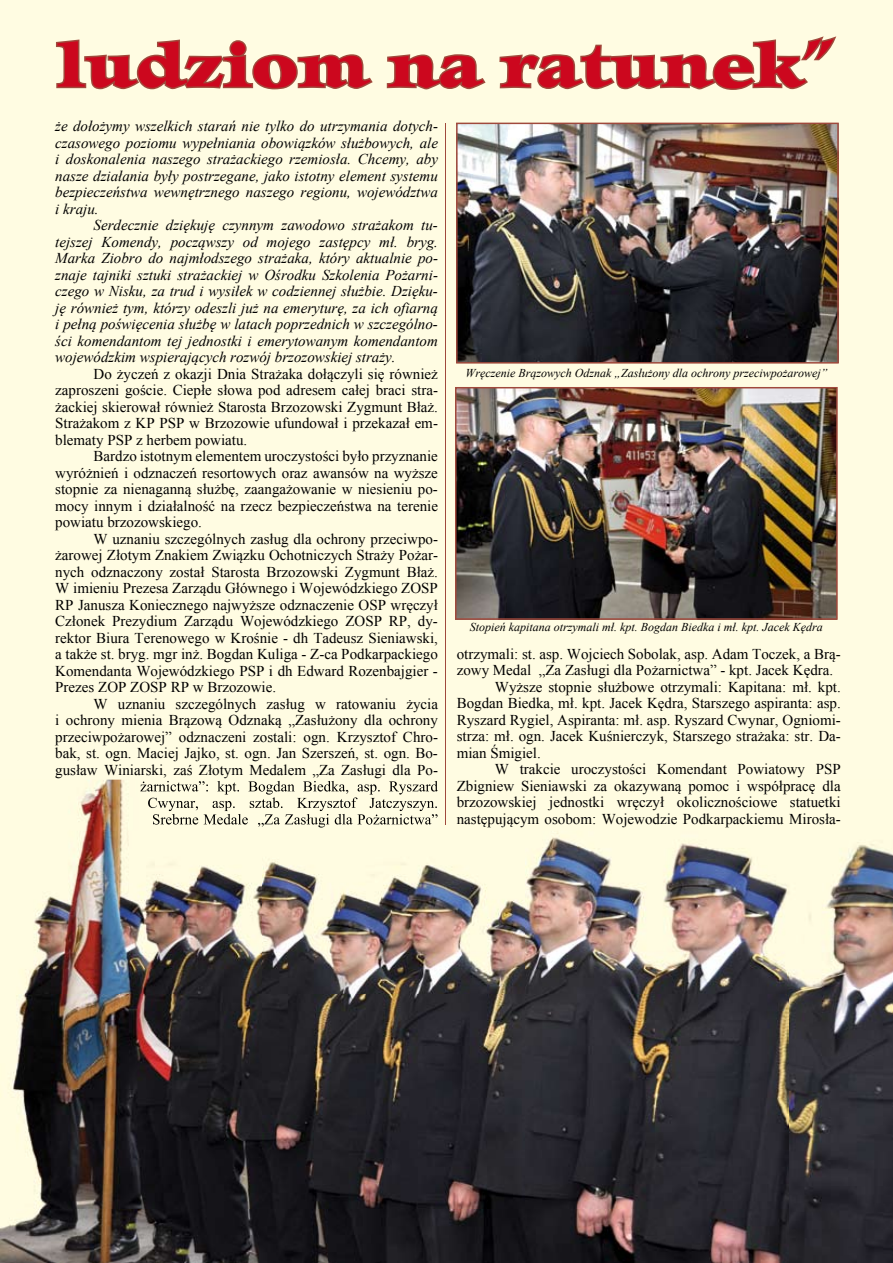
<style>
.page{position:relative;width:893px;height:1263px;background:#fffce2}
.page>*{position:absolute;margin:0;border:0;box-sizing:border-box;transform-origin:0 0}
.t1{font:60px "EFN Nissan Czarny";color:#cc071e;scale:1.18 1}
.t2{font:15px "Times New Roman";color:#000}
.t3{font:italic 15px "Times New Roman";color:#000}
.t4{font:italic 12px "Times New Roman";color:#000}
</style>
<div class="page">
<svg style="left:56px;top:39px;width:317px;height:51px"></svg>
<svg style="left:386px;top:54px;width:100px;height:36px"></svg>
<svg style="left:499px;top:36px;width:338px;height:54px"></svg>
<img style="left:0;top:780px;width:893px;height:483px">
<img style="left:140px;top:781px;width:298px;height:13px">
<img style="left:148px;top:797px;width:290px;height:14px">
<img style="left:153px;top:814px;width:285px;height:13px">
<img style="left:456px;top:123px;width:383px;height:241px">
<img style="left:455px;top:387px;width:383px;height:233px">
<hr style="left:445px;top:123px;width:1px;height:702px;background:#a0493c">
<p class="t1" style="left:58px;top:27px;width:659px">ludziom na ratunek”</p>
<p class="t3" style="left:55px;top:116px;width:384px">że dołożymy wszelkich starań nie tylko do utrzymania dotych-</p>
<p class="t3" style="left:55px;top:132px;width:384px">czasowego poziomu wypełniania obowiązków służbowych, ale</p>
<p class="t3" style="left:55px;top:149px;width:384px">i doskonalenia naszego strażackiego rzemiosła. Chcemy, aby</p>
<p class="t3" style="left:55px;top:165px;width:384px">nasze działania były postrzegane, jako istotny element systemu</p>
<p class="t3" style="left:55px;top:182px;width:384px">bezpieczeństwa wewnętrznego naszego regionu, województwa</p>
<p class="t3" style="left:55px;top:198px;width:45px">i kraju.</p>
<p class="t3" style="left:94px;top:215px;width:346px">Serdecznie dziękuję czynnym zawodowo strażakom tu-</p>
<p class="t3" style="left:55px;top:231px;width:384px">tejszej Komendy, począwszy od mojego zastępcy mł. bryg.</p>
<p class="t3" style="left:55px;top:248px;width:384px">Marka Ziobro do najmłodszego strażaka, który aktualnie po-</p>
<p class="t3" style="left:55px;top:264px;width:384px">znaje tajniki sztuki strażackiej w Ośrodku Szkolenia Pożarni-</p>
<p class="t3" style="left:55px;top:281px;width:384px">czego w Nisku, za trud i wysiłek w codziennej służbie. Dzięku-</p>
<p class="t3" style="left:55px;top:297px;width:384px">ję również tym, którzy odeszli już na emeryturę, za ich ofiarną</p>
<p class="t3" style="left:55px;top:314px;width:384px">i pełną poświęcenia służbę w latach poprzednich w szczególno-</p>
<p class="t3" style="left:55px;top:330px;width:384px">ści komendantom tej jednostki i emerytowanym komendantom</p>
<p class="t3" style="left:55px;top:347px;width:342px">wojewódzkim wspierających rozwój brzozowskiej straży.</p>
<p class="t2" style="left:94px;top:364px;width:346px">Do życzeń z okazji Dnia Strażaka dołączyli się również</p>
<p class="t2" style="left:55px;top:380px;width:384px">zaproszeni goście. Ciepłe słowa pod adresem całej braci stra-</p>
<p class="t2" style="left:55px;top:397px;width:384px">żackiej skierował również Starosta Brzozowski Zygmunt Błaż.</p>
<p class="t2" style="left:55px;top:413px;width:384px">Strażakom z KP PSP w Brzozowie ufundował i przekazał em-</p>
<p class="t2" style="left:55px;top:430px;width:194px">blematy PSP z herbem powiatu.</p>
<p class="t2" style="left:94px;top:446px;width:346px">Bardzo istotnym elementem uroczystości było przyznanie</p>
<p class="t2" style="left:55px;top:463px;width:384px">wyróżnień i odznaczeń resortowych oraz awansów na wyższe</p>
<p class="t2" style="left:55px;top:479px;width:384px">stopnie za nienaganną służbę, zaangażowanie w niesieniu po-</p>
<p class="t2" style="left:55px;top:496px;width:384px">mocy innym i działalność na rzecz bezpieczeństwa na terenie</p>
<p class="t2" style="left:55px;top:512px;width:148px">powiatu brzozowskiego.</p>
<p class="t2" style="left:94px;top:529px;width:346px">W uznaniu szczególnych zasług dla ochrony przeciwpo-</p>
<p class="t2" style="left:55px;top:545px;width:384px">żarowej Złotym Znakiem Związku Ochotniczych Straży Pożar-</p>
<p class="t2" style="left:55px;top:562px;width:384px">nych odznaczony został Starosta Brzozowski Zygmunt Błaż.</p>
<p class="t2" style="left:55px;top:578px;width:384px">W imieniu Prezesa Zarządu Głównego i Wojewódzkiego ZOSP</p>
<p class="t2" style="left:55px;top:595px;width:384px">RP Janusza Koniecznego najwyższe odznaczenie OSP wręczył</p>
<p class="t2" style="left:55px;top:611px;width:384px">Członek Prezydium Zarządu Wojewódzkiego ZOSP RP, dy-</p>
<p class="t2" style="left:55px;top:628px;width:384px">rektor Biura Terenowego w Krośnie - dh Tadeusz Sieniawski,</p>
<p class="t2" style="left:55px;top:644px;width:384px">a także st. bryg. mgr inż. Bogdan Kuliga - Z-ca Podkarpackiego</p>
<p class="t2" style="left:55px;top:661px;width:384px">Komendanta Wojewódzkiego PSP i dh Edward Rozenbajgier -</p>
<p class="t2" style="left:55px;top:677px;width:222px">Prezes ZOP ZOSP RP w Brzozowie.</p>
<p class="t2" style="left:94px;top:694px;width:346px">W uznaniu szczególnych zasług w ratowaniu życia</p>
<p class="t2" style="left:55px;top:710px;width:384px">i ochrony mienia Brązową Odznaką „Zasłużony dla ochrony</p>
<p class="t2" style="left:55px;top:727px;width:384px">przeciwpożarowej” odznaczeni zostali: ogn. Krzysztof Chro-</p>
<p class="t2" style="left:55px;top:743px;width:384px">bak, st. ogn. Maciej Jajko, st. ogn. Jan Szerszeń, st. ogn. Bo-</p>
<p class="t2" style="left:55px;top:760px;width:384px">gusław Winiarski, zaś Złotym Medalem „Za Zasługi dla Po-</p>
<p class="t4" style="left:465px;top:365px;width:363px">Wręczenie Brązowych Odznak „Zasłużony dla ochrony przeciwpożarowej”</p>
<p class="t4" style="left:470px;top:619px;width:354px">Stopień kapitana otrzymali mł. kpt. Bogdan Biedka i mł. kpt. Jacek Kędra</p>
<p class="t2" style="left:457px;top:644px;width:386px">otrzymali: st. asp. Wojciech Sobolak, asp. Adam Toczek, a Brą-</p>
<p class="t2" style="left:457px;top:660px;width:378px">zowy Medal „Za Zasługi dla Pożarnictwa” - kpt. Jacek Kędra.</p>
<p class="t2" style="left:495px;top:677px;width:347px">Wyższe stopnie służbowe otrzymali: Kapitana: mł. kpt.</p>
<p class="t2" style="left:457px;top:693px;width:386px">Bogdan Biedka, mł. kpt. Jacek Kędra, Starszego aspiranta: asp.</p>
<p class="t2" style="left:457px;top:710px;width:386px">Ryszard Rygiel, Aspiranta: mł. asp. Ryszard Cwynar, Ogniomi-</p>
<p class="t2" style="left:457px;top:726px;width:386px">strza: mł. ogn. Jacek Kuśnierczyk, Starszego strażaka: str. Da-</p>
<p class="t2" style="left:457px;top:743px;width:86px">mian Śmigiel.</p>
<p class="t2" style="left:495px;top:759px;width:347px">W trakcie uroczystości Komendant Powiatowy PSP</p>
<p class="t2" style="left:457px;top:776px;width:386px">Zbigniew Sieniawski za okazywaną pomoc i współpracę dla</p>
<p class="t2" style="left:457px;top:792px;width:386px">brzozowskiej jednostki wręczył okolicznościowe statuetki</p>
<p class="t2" style="left:457px;top:809px;width:386px">następującym osobom: Wojewodzie Podkarpackiemu Mirosła-</p>
</div>
